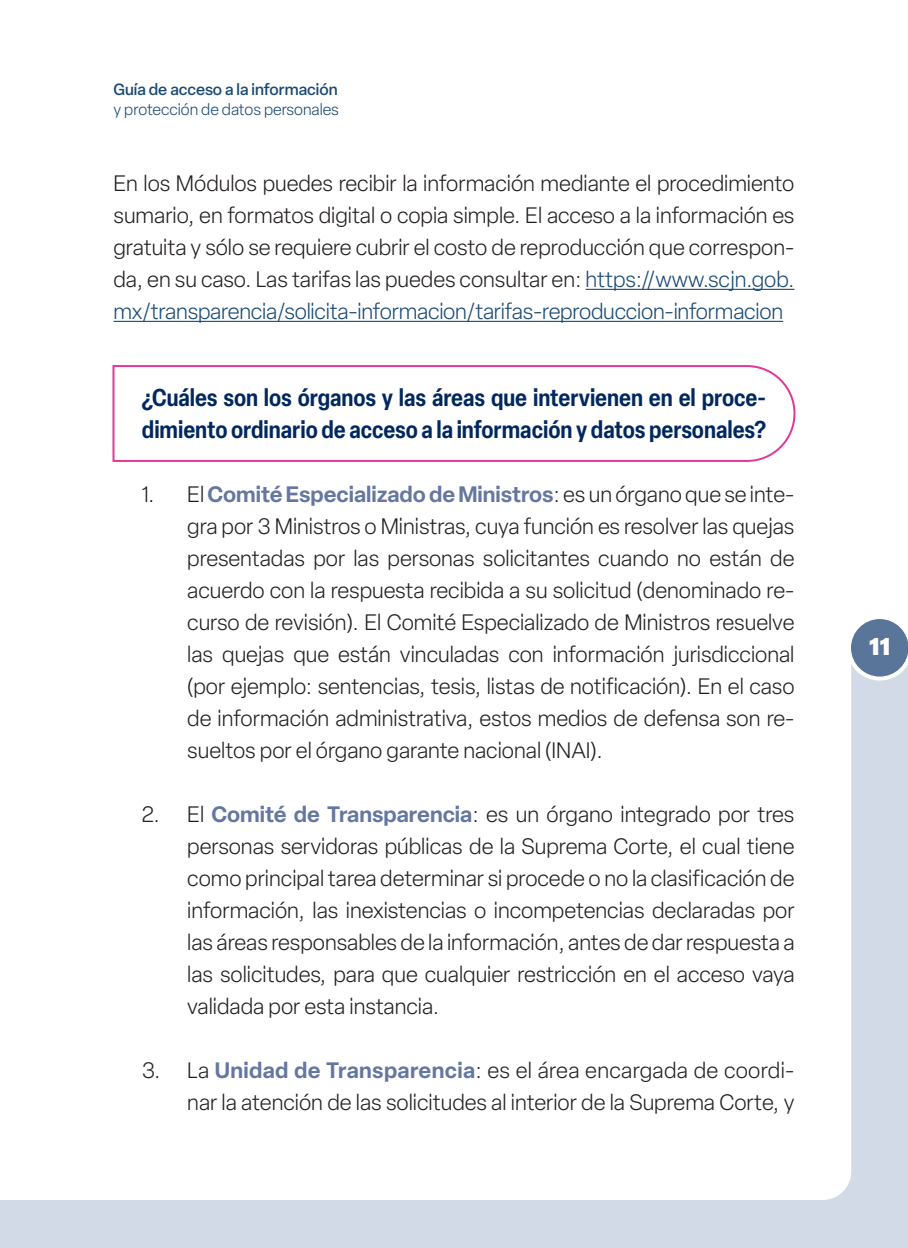
<style>
.page{position:relative;width:908px;height:1248px;background:#fff}
.page>*{position:absolute;margin:0;border:0;box-sizing:border-box;transform-origin:0 0}
.Subtítulo2{font:600 condensed 24px/32px "Elza";color:#00285f}
.t1{font:900 24px "Elza";color:#fff}
.Inciso1{font:300 22px/32px "Elza";color:#231f20;text-align:justify}
.Parrafo{font:300 22px/32px "Elza";letter-spacing:-.01em;color:#231f20;text-align:justify}
.t2{font:300 16px "Elza";color:#194972}
.t3{font:500 16px "Elza";color:#194972}
.s1{color:#194972}
.s2{font-weight:600;color:#6477a0}
</style>
<div class="page">
<div style="left:0;top:646px;width:907px;height:601px;background:#d2dae7"></div>
<div style="left:38px;top:288px;width:812px;height:911px;background:#fff"></div>
<div style="left:0;top:646px;width:38px;height:553px;background:#fff"></div>
<svg style="left:846px;top:615px;width:61px;height:65px"></svg>
<hr style="left:585px;top:289px;width:209px;height:1px;background:#194972">
<hr style="left:113px;top:321px;width:669px;height:1px;background:#194972">
<svg style="left:111px;top:364px;width:685px;height:99px"></svg>
<p class="t3" style="left:113px;top:79px;width:225px">Guía de acceso a la información</p>
<p class="t2" style="left:113px;top:99px;width:227px">y protección de datos personales</p>
<p class="Parrafo" style="left:113px;top:167px;width:682px">En los Módulos puedes recibir la información mediante el procedimiento sumario, en formatos digital o copia simple. El acceso a la información es gratuita y sólo se requiere cubrir el costo de reproducción que correspon&shy;da, en su caso. Las tarifas las puedes consultar en: <span class="s1">https://www.scjn.gob. mx/transparencia/solicita-informacion/tarifas-reproduccion-informacion</span></p>
<p class="Subtítulo2" style="left:142px;top:381px;width:625px">¿Cuáles son los órganos y las áreas que intervienen en el proce&shy;dimiento ordinario de acceso a la información y datos personales?</p>
<p class="Inciso1" style="left:187px;top:478px;width:608px;text-indent:-45px">1. El <span class="s2">Comité Especializado de Ministros</span>: es un órgano que se inte&shy;gra por 3 Ministros o Ministras, cuya función es resolver las quejas presentadas por las personas solicitantes cuando no están de acuerdo con la respuesta recibida a su solicitud (denominado re&shy;curso de revisión). El Comité Especializado de Ministros resuelve las quejas que están vinculadas con información jurisdiccional (por ejemplo: sentencias, tesis, listas de notificación). En el caso de información administrativa, estos medios de defensa son re&shy;sueltos por el órgano garante nacional (INAI).</p>
<p class="Inciso1" style="left:187px;top:798px;width:608px;text-indent:-45px">2. El <span class="s2">Comité de Transparencia</span>: es un órgano integrado por tres personas servidoras públicas de la Suprema Corte, el cual tiene como principal tarea determinar si procede o no la clasificación de información, las inexistencias o incompetencias declaradas por las áreas responsables de la información, antes de dar respuesta a las solicitudes, para que cualquier restricción en el acceso vaya validada por esta instancia.</p>
<p class="Inciso1" style="left:142px;top:1054px;width:654px;text-align:right">3. La <span class="s2">Unidad de Transparencia</span>: es el área encargada de coordi&shy;nar la atención de las solicitudes al interior de la Suprema Corte, y</p>
<p class="t1" style="left:868px;top:629px;width:23px">11</p>
</div>
